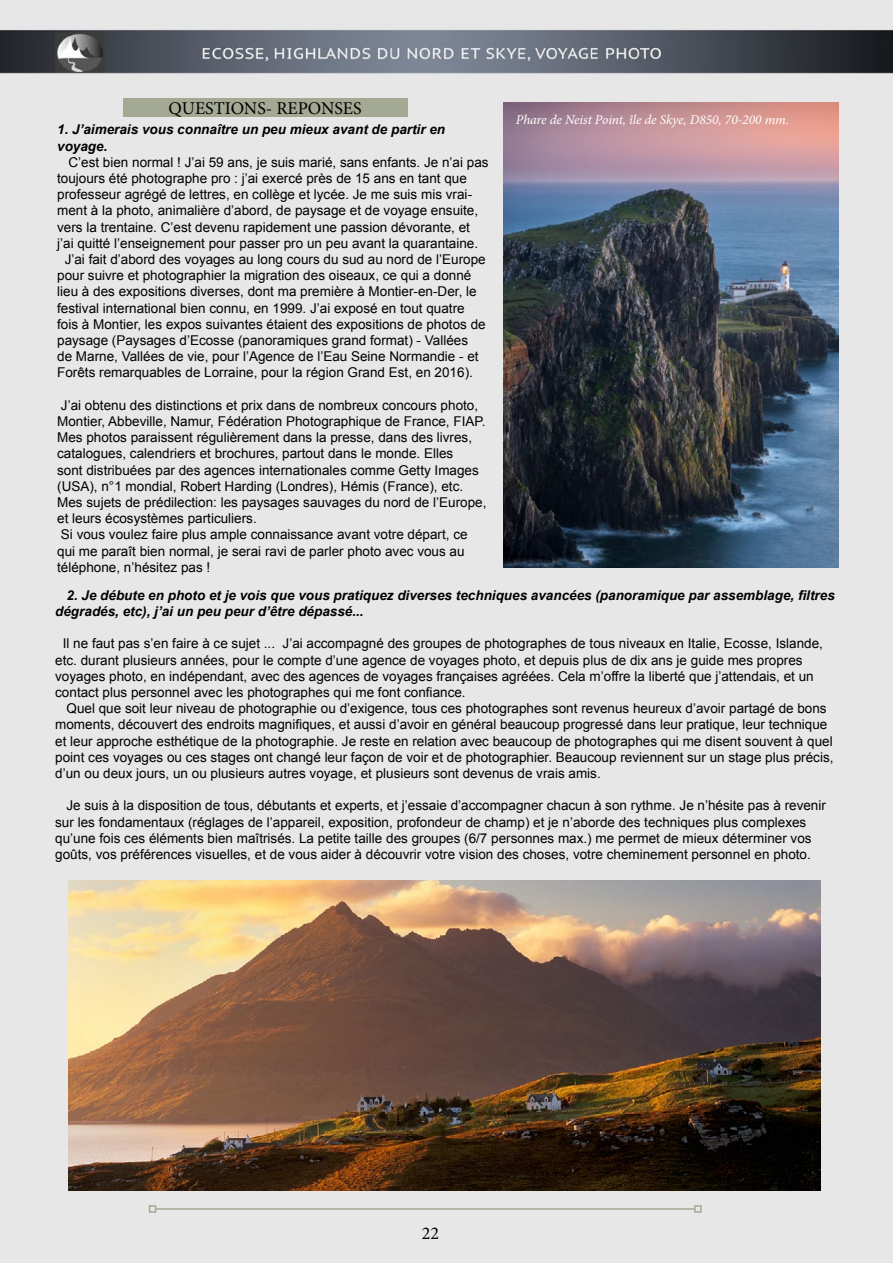
<style>
.page{position:relative;width:893px;height:1263px;background:#e7e7e7}
.page>*{position:absolute;margin:0;border:0;box-sizing:border-box;transform-origin:0 0}
.t1{font:18px "Minion Pro";color:#000}
.t2{font:13.5px/16.2px "Arial";color:#000}
.t3{font:italic 700 13.5px/16.2px "Arial";color:#000}
.t4{font:italic 13.5px "Minion Pro";letter-spacing:-.005em;color:#fff}
</style>
<div class="page">
<div style="left:123px;top:98px;width:284px;height:19px;background:#a3a992"></div>
<img style="left:503px;top:102px;width:336px;height:465px">
<img style="left:68px;top:880px;width:753px;height:311px">
<hr style="left:156px;top:1208px;width:539px;height:2px;background:#a3a992">
<div style="left:149px;top:1205px;width:7px;height:8px;border:2px solid #a3a992"></div>
<div style="left:694px;top:1205px;width:8px;height:8px;border:2px solid #a3a992"></div>
<h1 class="t1" style="left:169px;top:96px;width:195px">QUESTIONS- REPONSES</h1>
<p class="t3" style="left:57px;top:122px;width:389px">1. J’aimerais vous connaître un peu mieux avant de partir en voyage.</p>
<p class="t2" style="left:68px;top:154px;width:422px">C’est bien normal ! J’ai 59 ans, je suis marié, sans enfants. Je n’ai pas</p>
<p class="t2" style="left:57px;top:170px;width:411px">toujours été photographe pro : j’ai exercé près de 15 ans en tant que</p>
<p class="t2" style="left:57px;top:186px;width:416px">professeur agrégé de lettres, en collège et lycée. Je me suis mis vrai-</p>
<p class="t2" style="left:57px;top:203px;width:422px">ment à la photo, animalière d’abord, de paysage et de voyage ensuite,</p>
<p class="t2" style="left:57px;top:219px;width:414px">vers la trentaine. C’est devenu rapidement une passion dévorante, et</p>
<p class="t2" style="left:57px;top:235px;width:422px">j’ai quitté l’enseignement pour passer pro un peu avant la quarantaine.</p>
<p class="t2" style="left:65px;top:251px;width:422px">J’ai fait d’abord des voyages au long cours du sud au nord de l’Europe</p>
<p class="t2" style="left:57px;top:267px;width:416px">pour suivre et photographier la migration des oiseaux, ce qui a donné</p>
<p class="t2" style="left:57px;top:284px;width:421px">lieu à des expositions diverses, dont ma première à Montier-en-Der, le</p>
<p class="t2" style="left:57px;top:300px;width:409px">festival international bien connu, en 1999. J’ai exposé en tout quatre</p>
<p class="t2" style="left:57px;top:316px;width:430px">fois à Montier, les expos suivantes étaient des expositions de photos de</p>
<p class="t2" style="left:57px;top:332px;width:412px">paysage (Paysages d’Ecosse (panoramiques grand format) - Vallées</p>
<p class="t2" style="left:57px;top:348px;width:423px">de Marne, Vallées de vie, pour l’Agence de l’Eau Seine Normandie - et</p>
<p class="t2" style="left:57px;top:365px;width:417px">Forêts remarquables de Lorraine, pour la région Grand Est, en 2016).</p>
<p class="t2" style="left:57px;top:397px;width:431px">J’ai obtenu des distinctions et prix dans de nombreux concours photo, Montier, Abbeville, Namur, Fédération Photographique de France, FIAP.<br>Mes photos paraissent régulièrement dans la presse, dans des livres, catalogues, calendriers et brochures, partout dans le monde. Elles<br>sont distribuées par des agences internationales comme Getty Images (USA), n°1 mondial, Robert Harding (Londres), Hémis (France), etc.<br>Mes sujets de prédilection: les paysages sauvages du nord de l’Europe, et leurs écosystèmes particuliers.<br>Si vous voulez faire plus ample connaissance avant votre départ, ce<br>qui me paraît bien normal, je serai ravi de parler photo avec vous au téléphone, n’hésitez pas !</p>
<p class="t3" style="left:55px;top:587px;width:781px;text-indent:11px">2. Je débute en photo et je vois que vous pratiquez diverses techniques avancées (panoramique par assemblage, filtres dégradés, etc), j’ai un peu peur d’être dépassé...</p>
<p class="t2" style="left:55px;top:636px;width:769px;text-indent:8px">Il ne faut pas s’en faire à ce sujet ... J’ai accompagné des groupes de photographes de tous niveaux en Italie, Ecosse, Islande, etc. durant plusieurs années, pour le compte d’une agence de voyages photo, et depuis plus de dix ans je guide mes propres voyages photo, en indépendant, avec des agences de voyages françaises agréées. Cela m’offre la liberté que j’attendais, et un contact plus personnel avec les photographes qui me font confiance.</p>
<p class="t2" style="left:55px;top:700px;width:780px;text-indent:11px">Quel que soit leur niveau de photographie ou d’exigence, tous ces photographes sont revenus heureux d’avoir partagé de bons moments, découvert des endroits magnifiques, et aussi d’avoir en général beaucoup progressé dans leur pratique, leur technique et leur approche esthétique de la photographie. Je reste en relation avec beaucoup de photographes qui me disent souvent à quel point ces voyages ou ces stages ont changé leur façon de voir et de photographier. Beaucoup reviennent sur un stage plus précis, d’un ou deux jours, un ou plusieurs autres voyage, et plusieurs sont devenus de vrais amis.</p>
<p class="t2" style="left:55px;top:798px;width:772px;text-indent:11px">Je suis à la disposition de tous, débutants et experts, et j’essaie d’accompagner chacun à son rythme. Je n’hésite pas à revenir sur les fondamentaux (réglages de l’appareil, exposition, profondeur de champ) et je n’aborde des techniques plus complexes qu’une fois ces éléments bien maîtrisés. La petite taille des groupes (6/7 personnes max.) me permet de mieux déterminer vos goûts, vos préférences visuelles, et de vous aider à découvrir votre vision des choses, votre cheminement personnel en photo.</p>
<p class="t4" style="left:516px;top:111px;width:274px">Phare de Neist Point, île de Skye, D850, 70-200 mm.</p>
<h1 class="t1" style="left:422px;top:1221px;width:19px">22</h1>
</div>
